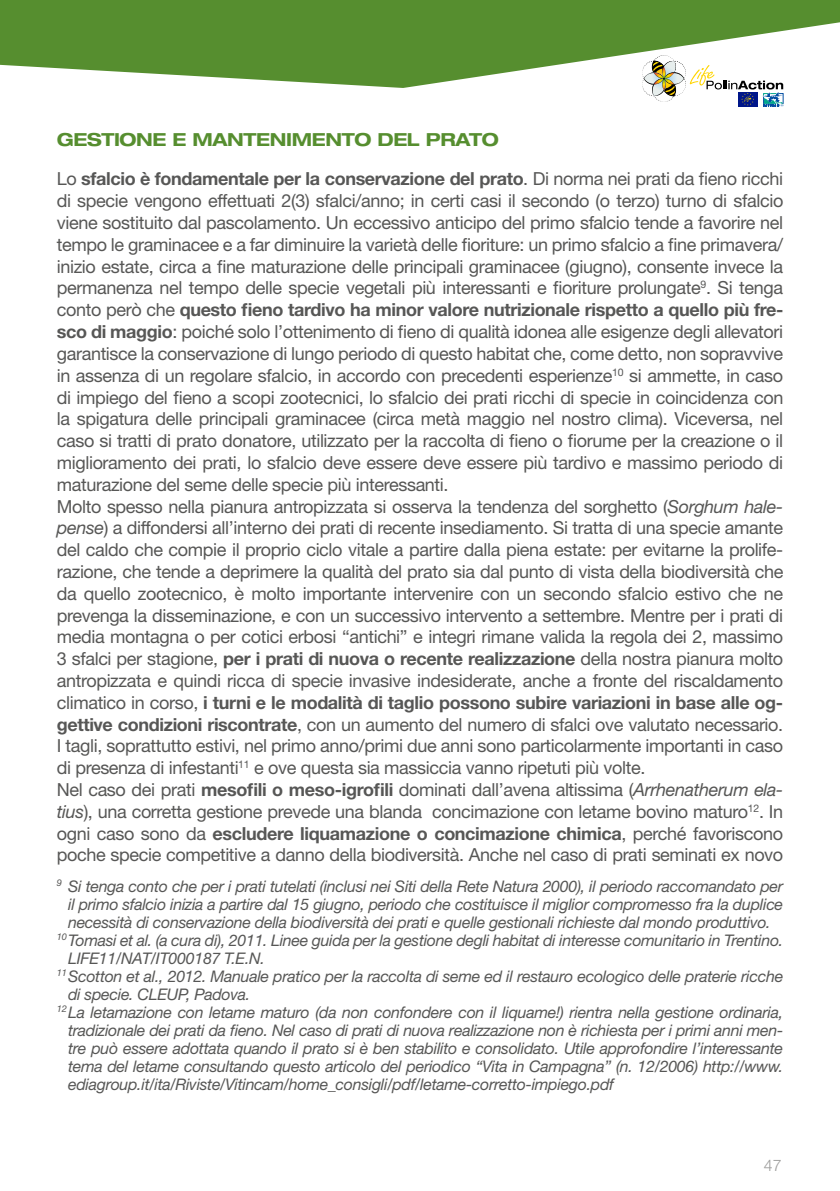
<style>
.page{position:relative;width:840px;height:1191px;background:#fff}
.page>*{position:absolute;margin:0;border:0;box-sizing:border-box;transform-origin:0 0}
.t1{font:18px/21.8px "Helvetica Neue";letter-spacing:-.02em;color:#575756}
.t2{font:700 expanded 18px "Helvetica Neue";letter-spacing:-.02em;color:#568e2f}
.t3{font:italic 16px "Helvetica Neue";letter-spacing:-.02em;color:#575756}
.t4{font:300 16px "Helvetica Neue";color:#9d9d9c}
.s1{font-weight:700}
.s2{font-style:italic}
</style>
<div class="page">
<svg style="left:0;top:0;width:839px;height:88px;fill:#568e2f"></svg>
<svg style="left:642px;top:55px;width:141px;height:52px"></svg>
<p class="t2" style="left:57px;top:128px;width:443px">GESTIONE E MANTENIMENTO DEL PRATO</p>
<p class="t1" style="left:57px;top:168px;width:727px">Lo <span class="s1">sfalcio è fondamentale per la conservazione del prato</span>. Di norma nei prati da fieno ricchi di specie vengono effettuati 2(3) sfalci/anno; in certi casi il secondo (o terzo) turno di sfalcio viene sostituito dal pascolamento. Un eccessivo anticipo del primo sfalcio tende a favorire nel tempo le graminacee e a far diminuire la varietà delle fioriture: un primo sfalcio a fine primavera/ inizio estate, circa a fine maturazione delle principali graminacee (giugno), consente invece la permanenza nel tempo delle specie vegetali più interessanti e fioriture prolungate<sup>9</sup>. Si tenga conto però che <span class="s1">questo fieno tardivo ha minor valore nutrizionale rispetto a quello più fre&shy;sco di maggio</span>: poiché solo l’ottenimento di fieno di qualità idonea alle esigenze degli allevatori garantisce la conservazione di lungo periodo di questo habitat che, come detto, non sopravvive in assenza di un regolare sfalcio, in accordo con precedenti esperienze<sup>10</sup> si ammette, in caso di impiego del fieno a scopi zootecnici, lo sfalcio dei prati ricchi di specie in coincidenza con la spigatura delle principali graminacee (circa metà maggio nel nostro clima). Viceversa, nel caso si tratti di prato donatore, utilizzato per la raccolta di fieno o fiorume per la creazione o il miglioramento dei prati, lo sfalcio deve essere deve essere più tardivo e massimo periodo di maturazione del seme delle specie più interessanti.<br>Molto spesso nella pianura antropizzata si osserva la tendenza del sorghetto (<span class="s2">Sorghum hale&shy;pense</span>) a diffondersi all’interno dei prati di recente insediamento. Si tratta di una specie amante del caldo che compie il proprio ciclo vitale a partire dalla piena estate: per evitarne la prolife&shy;razione, che tende a deprimere la qualità del prato sia dal punto di vista della biodiversità che da quello zootecnico, è molto importante intervenire con un secondo sfalcio estivo che ne prevenga la disseminazione, e con un successivo intervento a settembre. Mentre per i prati di media montagna o per cotici erbosi “antichi” e integri rimane valida la regola dei 2, massimo 3 sfalci per stagione, <span class="s1">per i prati di nuova o recente realizzazione</span> della nostra pianura molto antropizzata e quindi ricca di specie invasive indesiderate, anche a fronte del riscaldamento climatico in corso, <span class="s1">i turni e le modalità di taglio possono subire variazioni in base alle og&shy;gettive condizioni riscontrate</span>, con un aumento del numero di sfalci ove valutato necessario.<br>I tagli, soprattutto estivi, nel primo anno/primi due anni sono particolarmente importanti in caso di presenza di infestanti<sup>11</sup> e ove questa sia massiccia vanno ripetuti più volte.<br>Nel caso dei prati <span class="s1">mesofili o meso-igrofili</span> dominati dall’avena altissima (<span class="s2">Arrhenatherum ela&shy;tius</span>), una corretta gestione prevede una blanda concimazione con letame bovino maturo<sup>12</sup>. In ogni caso sono da <span class="s1">escludere liquamazione o concimazione chimica</span>, perché favoriscono poche specie competitive a danno della biodiversità. Anche nel caso di prati seminati ex novo</p>
<p class="t3" style="left:57px;top:876px;width:727px"><sup>9</sup> Si tenga conto che per i prati tutelati (inclusi nei Siti della Rete Natura 2000), il periodo raccomandato per</p>
<p class="t3" style="left:68px;top:894px;width:716px">il primo sfalcio inizia a partire dal 15 giugno, periodo che costituisce il miglior compromesso fra la duplice</p>
<p class="t3" style="left:68px;top:912px;width:703px">necessità di conservazione della biodiversità dei prati e quelle gestionali richieste dal mondo produttivo.</p>
<p class="t3" style="left:57px;top:930px;width:727px"><sup>10</sup>Tomasi et al. (a cura di), 2011. Linee guida per la gestione degli habitat di interesse comunitario in Trentino.</p>
<p class="t3" style="left:68px;top:948px;width:198px">LIFE11/NAT/IT000187 T.E.N.</p>
<p class="t3" style="left:57px;top:966px;width:727px"><sup>11</sup>Scotton et al., 2012. Manuale pratico per la raccolta di seme ed il restauro ecologico delle praterie ricche</p>
<p class="t3" style="left:68px;top:984px;width:183px">di specie. CLEUP, Padova.</p>
<p class="t3" style="left:57px;top:1002px;width:727px"><sup>12</sup>La letamazione con letame maturo (da non confondere con il liquame!) rientra nella gestione ordinaria,</p>
<p class="t3" style="left:68px;top:1020px;width:716px">tradizionale dei prati da fieno. Nel caso di prati di nuova realizzazione non è richiesta per i primi anni men-</p>
<p class="t3" style="left:68px;top:1038px;width:716px">tre può essere adottata quando il prato si è ben stabilito e consolidato. Utile approfondire l’interessante</p>
<p class="t3" style="left:68px;top:1056px;width:716px">tema del letame consultando questo articolo del periodico “Vita in Campagna” (n. 12/2006) http://www.</p>
<p class="t3" style="left:68px;top:1074px;width:547px">ediagroup.it/ita/Riviste/Vitincam/home_consigli/pdf/letame-corretto-impiego.pdf</p>
<p class="t4" style="left:763px;top:1155px;width:19px">47</p>
</div>
